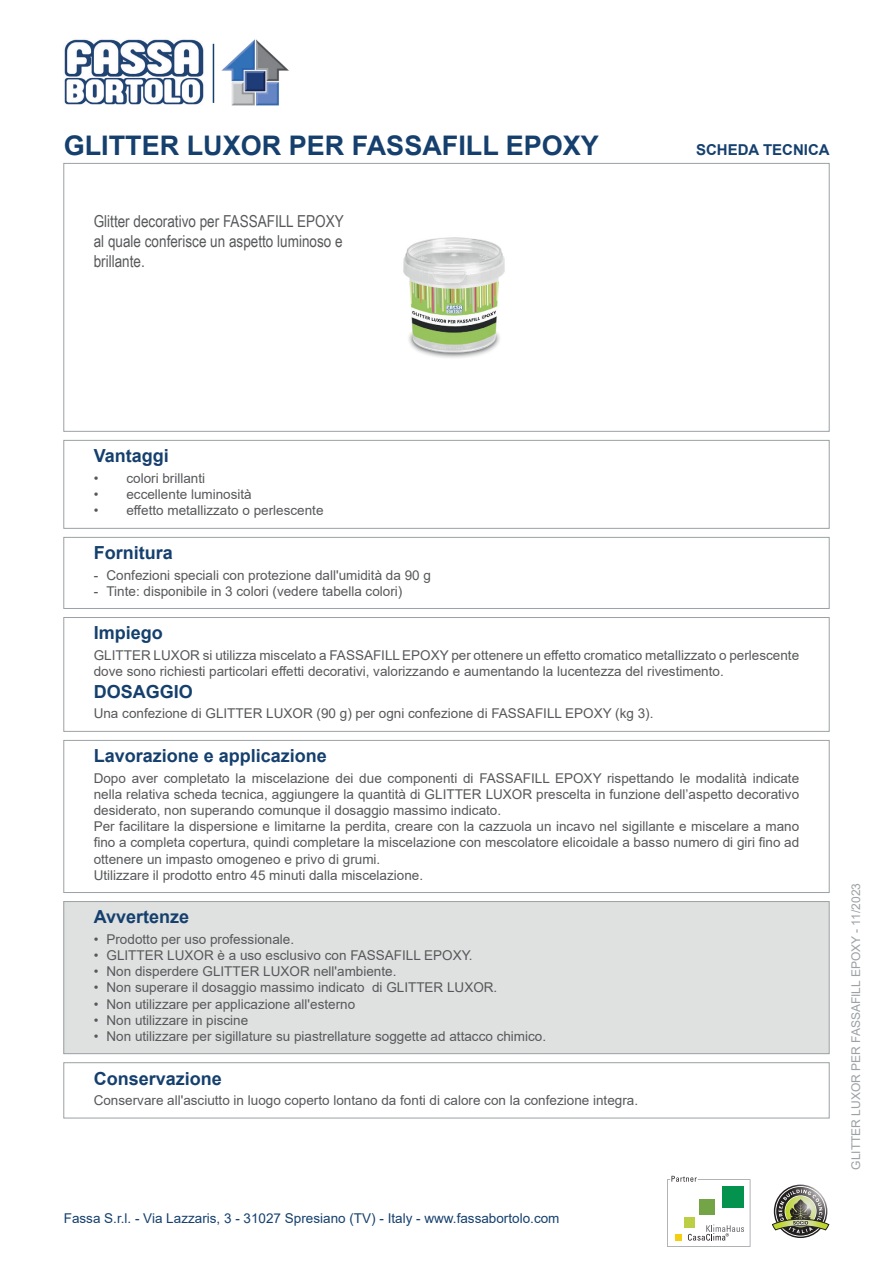
<style>
.page{position:relative;width:893px;height:1263px;background:#fff}
.page>*{position:absolute;margin:0;border:0;box-sizing:border-box;transform-origin:0 0}
.Sottotitolo{font:700 27px "Arial";color:#15406e}
.Titolo{font:700 18px "Arial";color:#15406e}
.Descrizione{font:16.5px/19.8px "Arial Narrow";color:#57585a;text-align:justify}
.Scheda_Tecnica{font:700 15px "Arial";color:#15406e}
.Lavorazione_e_applicazione{font:13.5px/16.2px "Arial";color:#57585a;text-align:justify}
.Impiego{font:13.5px/16.2px "Arial";color:#57585a}
.Conservazione{font:13.5px "Arial";color:#57585a}
.t1{font:13.5px "Arial";color:#15406e}
.t2{font:12px "Arial";color:#9ba1a4}
</style>
<div class="page">
<div style="left:64px;top:163px;width:765px;height:268px;border:1px solid #9ba1a4"></div>
<img style="left:403px;top:237px;width:102px;height:121px">
<div style="left:64px;top:440px;width:765px;height:88px;border:1px solid #9ba1a4"></div>
<div style="left:64px;top:537px;width:765px;height:72px;border:1px solid #9ba1a4"></div>
<div style="left:64px;top:617px;width:765px;height:114px;border:1px solid #9ba1a4"></div>
<div style="left:64px;top:740px;width:765px;height:153px;border:1px solid #9ba1a4"></div>
<div style="left:64px;top:901px;width:765px;height:153px;background:#dfe1e1"></div>
<div style="left:64px;top:901px;width:765px;height:153px;border:1px solid #9ba1a4"></div>
<div style="left:64px;top:1062px;width:765px;height:56px;border:1px solid #9ba1a4"></div>
<svg style="left:667px;top:1176px;width:83px;height:71px"></svg>
<svg style="left:772px;top:1186px;width:57px;height:50px"></svg>
<img style="left:64px;top:39px;width:140px;height:66px">
<hr style="left:213px;top:44px;width:1px;height:59px;background:#15406e">
<img style="left:221px;top:39px;width:68px;height:67px">
<p class="Sottotitolo" style="left:64px;top:126px;width:537px">GLITTER LUXOR PER FASSAFILL EPOXY</p>
<p class="Scheda_Tecnica" style="left:696px;top:139px;width:135px">SCHEDA TECNICA</p>
<p class="Descrizione" style="left:94px;top:211px;width:251px">Glitter decorativo per FASSAFILL EPOXY al quale conferisce un aspetto luminoso e brillante.</p>
<p class="Titolo" style="left:94px;top:443px;width:77px">Vantaggi</p>
<p class="Lavorazione_e_applicazione" style="left:94px;top:470px;width:113px">• colori brillanti</p>
<p class="Lavorazione_e_applicazione" style="left:94px;top:486px;width:160px">• eccellente luminosità</p>
<p class="Lavorazione_e_applicazione" style="left:94px;top:502px;width:231px">• effetto metallizzato o perlescente</p>
<p class="Titolo" style="left:94px;top:540px;width:81px">Fornitura</p>
<p class="Lavorazione_e_applicazione" style="left:94px;top:567px;width:339px">- Confezioni speciali con protezione dall'umidità da 90 g</p>
<p class="Lavorazione_e_applicazione" style="left:94px;top:583px;width:310px">- Tinte: disponibile in 3 colori (vedere tabella colori)</p>
<p class="Titolo" style="left:94px;top:620px;width:71px">Impiego</p>
<p class="Impiego" style="left:94px;top:647px;width:707px">GLITTER LUXOR si utilizza miscelato a FASSAFILL EPOXY per ottenere un effetto cromatico metallizzato o perlescente dove sono richiesti particolari effetti decorativi, valorizzando e aumentando la lucentezza del rivestimento.</p>
<p class="Titolo" style="left:94px;top:678px;width:101px">DOSAGGIO</p>
<p class="Impiego" style="left:94px;top:705px;width:561px">Una confezione di GLITTER LUXOR (90 g) per ogni confezione di FASSAFILL EPOXY (kg 3).</p>
<p class="Titolo" style="left:94px;top:743px;width:235px">Lavorazione e applicazione</p>
<p class="Lavorazione_e_applicazione" style="left:94px;top:770px;width:707px">Dopo aver completato la miscelazione dei due componenti di FASSAFILL EPOXY rispettando le modalità indicate nella relativa scheda tecnica, aggiungere la quantità di GLITTER LUXOR prescelta in funzione dell’aspetto decorativo desiderato, non superando comunque il dosaggio massimo indicato.</p>
<p class="Lavorazione_e_applicazione" style="left:94px;top:818px;width:707px">Per facilitare la dispersione e limitarne la perdita, creare con la cazzuola un incavo nel sigillante e miscelare a mano fino a completa copertura, quindi completare la miscelazione con mescolatore elicoidale a basso numero di giri fino ad ottenere un impasto omogeneo e privo di grumi.</p>
<p class="Lavorazione_e_applicazione" style="left:94px;top:867px;width:331px">Utilizzare il prodotto entro 45 minuti dalla miscelazione.</p>
<p class="Titolo" style="left:94px;top:904px;width:97px">Avvertenze</p>
<p class="Lavorazione_e_applicazione" style="left:94px;top:931px;width:202px">• Prodotto per uso professionale.</p>
<p class="Lavorazione_e_applicazione" style="left:94px;top:947px;width:380px">• GLITTER LUXOR è a uso esclusivo con FASSAFILL EPOXY.</p>
<p class="Lavorazione_e_applicazione" style="left:94px;top:963px;width:304px">• Non disperdere GLITTER LUXOR nell'ambiente.</p>
<p class="Lavorazione_e_applicazione" style="left:94px;top:979px;width:405px">• Non superare il dosaggio massimo indicato di GLITTER LUXOR.</p>
<p class="Lavorazione_e_applicazione" style="left:94px;top:996px;width:263px">• Non utilizzare per applicazione all'esterno</p>
<p class="Lavorazione_e_applicazione" style="left:94px;top:1012px;width:156px">• Non utilizzare in piscine</p>
<p class="Lavorazione_e_applicazione" style="left:94px;top:1028px;width:454px">• Non utilizzare per sigillature su piastrellature soggette ad attacco chimico.</p>
<p class="Titolo" style="left:94px;top:1065px;width:130px">Conservazione</p>
<p class="Conservazione" style="left:94px;top:1091px;width:546px">Conservare all'asciutto in luogo coperto lontano da fonti di calore con la confezione integra.</p>
<p class="t1" style="left:64px;top:1208px;width:497px">Fassa S.r.l. - Via Lazzaris, 3 - 31027 Spresiano (TV) - Italy - www.fassabortolo.com</p>
<p class="t2" style="left:848px;top:1170px;width:288px;rotate:-90deg">GLITTER LUXOR PER FASSAFILL EPOXY - 11/2023</p>
</div>
